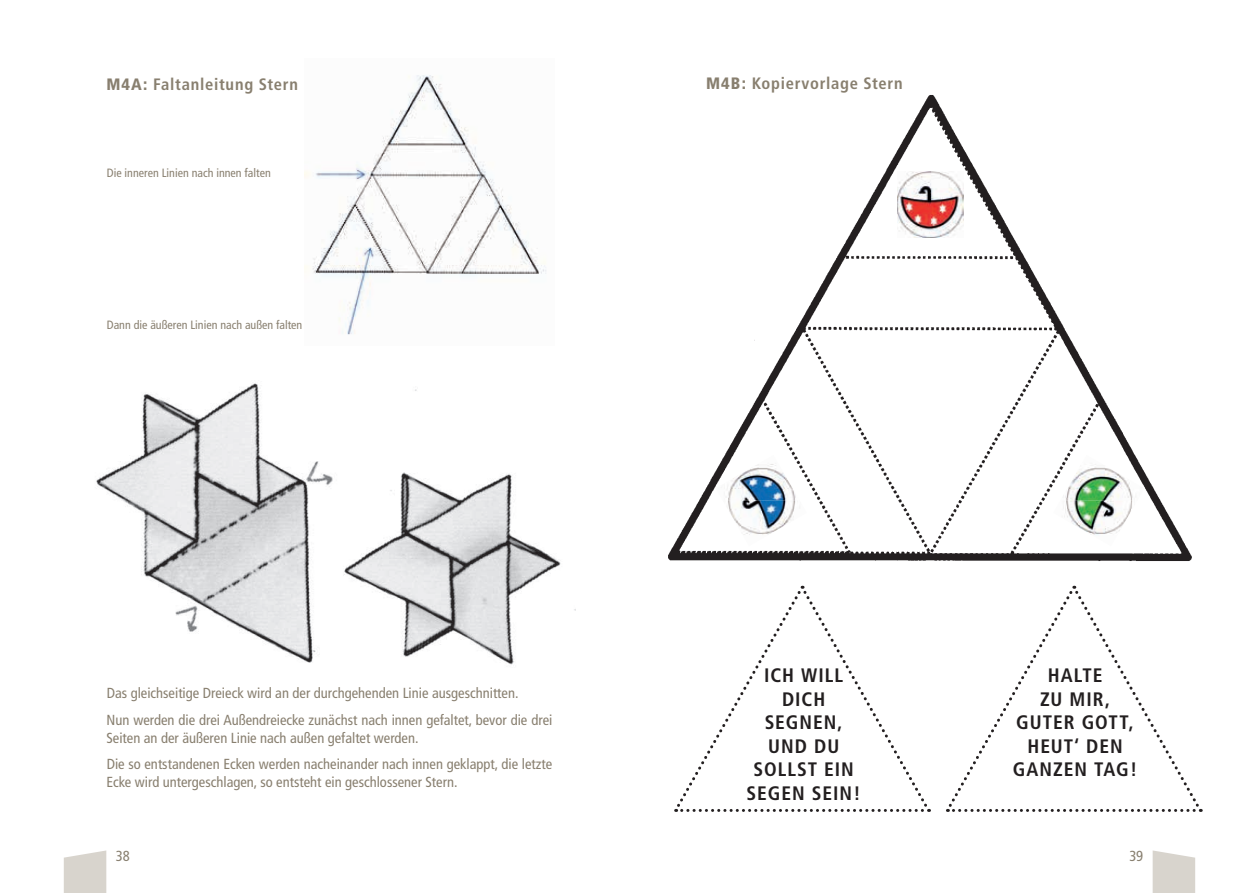
<style>
.page{position:relative;width:1259px;height:893px;background:#fff}
.page>*{position:absolute;margin:0;border:0;box-sizing:border-box;transform-origin:0 0}
.t1{font:700 condensed 19.5px/23.4px "Frutiger";letter-spacing:.05em;color:#231f20;text-align:center}
.t2{font:700 condensed 16.5px "Frutiger";letter-spacing:.04em;color:#887f6f}
.t3{font:condensed 14.55px/26.5px "Frutiger";color:#887f6f}
.t4{font:condensed 12px "Frutiger";color:#887f6f}
.s1{font-weight:900}
</style>
<div class="page">
<svg style="left:1152px;top:850px;width:43px;height:43px;background:#dcd8d2"></svg>
<svg style="left:64px;top:850px;width:42px;height:43px;background:#dbd8d1"></svg>
<img style="left:96px;top:383px;width:479px;height:282px">
<img style="left:668px;top:95px;width:524px;height:466px">
<img style="left:715px;top:455px;width:85px;height:46px">
<img style="left:722px;top:501px;width:85px;height:45px">
<img style="left:1060px;top:455px;width:84px;height:46px">
<img style="left:1053px;top:501px;width:84px;height:45px">
<img style="left:897px;top:171px;width:67px;height:67px">
<svg style="left:674px;top:586px;width:255px;height:226px"></svg>
<svg style="left:946px;top:586px;width:255px;height:226px"></svg>
<img style="left:304px;top:75px;width:242px;height:260px">
<p class="t2" style="left:107px;top:74px;width:193px"><span class="s1">M4A:</span> Faltanleitung Stern</p>
<p class="t4" style="left:107px;top:165px;width:165px">Die inneren Linien nach innen falten</p>
<p class="t4" style="left:107px;top:317px;width:197px">Dann die äußeren Linien nach außen falten</p>
<p class="t3" style="left:107px;top:680px;width:447px">Das gleichseitige Dreieck wird an der durchgehenden Linie ausgeschnitten .<br>Nun werden die drei Außendreiecke zunächst nach innen gefaltet, bevor die drei</p>
<p class="t3" style="left:106px;top:724px;width:447px">Seiten an der äußeren Linie nach außen gefaltet werden .<br>Die so entstandenen Ecken werden nacheinander nach innen geklappt, die letzte</p>
<p class="t3" style="left:107px;top:769px;width:352px">Ecke wird untergeschlagen, so entsteht ein geschlossener Stern .</p>
<p class="t2" style="left:706px;top:73px;width:198px"><span class="s1">M4B:</span> Kopiervorlage Stern</p>
<h1 class="t1" style="left:746px;top:664px;width:116px">ICH WILL<br>DICH<br>SEGNEN,<br>UND DU<br>SOLLST EIN<br>SEGEN SEIN!</h1>
<h1 class="t1" style="left:1013px;top:664px;width:126px">HALTE<br>ZU MIR,<br>GUTER GOTT,<br>HEUT‘ DEN<br>GANZEN TAG!</h1>
<p class="t3" style="left:116px;top:843px;width:15px">38</p>
<p class="t3" style="left:1129px;top:843px;width:15px">39</p>
</div>
